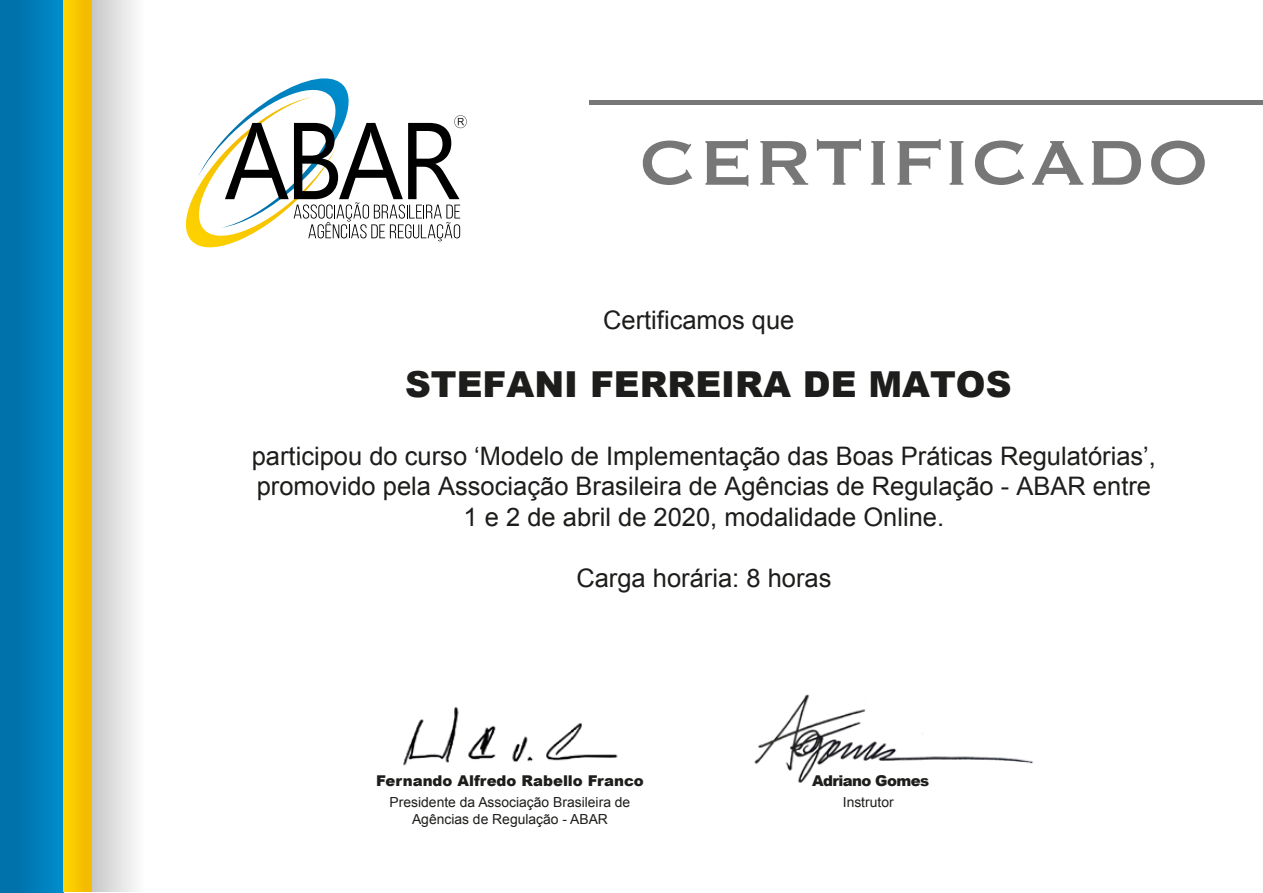
<style>
.page{position:relative;width:1263px;height:893px;background:#fff}
.page>*{position:absolute;margin:0;border:0;box-sizing:border-box;transform-origin:0 0}
.t1{font:83.1px "Copperplate";color:#777}
.t2{font:900 35.85px "Arial";color:#1d1d1b}
.t3{font:25.5px/30.6px "Arial";color:#1d1d1b;text-align:center}
.t4{font:900 14.85px "Arial";color:#1d1d1b}
.t5{font:900 14.85px "Arial";letter-spacing:-.04em;color:#1e1e1c}
.t6{font:13.95px/16.6px "Arial";color:#1d1d1b;text-align:center}
.t7{font:13.95px "Arial";color:#1e1e1c}
</style>
<div class="page">
<img style="left:754px;top:694px;width:279px;height:89px">
<img style="left:403px;top:707px;width:215px;height:59px">
<div style="left:0;top:0;width:64px;height:892px;background:linear-gradient(to right,#006ca3,#008ccb)"></div>
<div style="left:91px;top:0;width:73px;height:891px;background:linear-gradient(to right,#cacaca,#fff)"></div>
<div style="left:64px;top:0;width:28px;height:891px;background:linear-gradient(to right,#ffd500,#f1b800)"></div>
<div style="left:590px;top:100px;width:673px;height:5px;background:#777"></div>
<svg style="left:185px;top:78px;width:282px;height:170px"></svg>
<h1 class="t1" style="left:638px;top:108px;width:573px">CERTIFICADO</h1>
<p class="t3" style="left:603px;top:305px;width:193px">Certificamos que</p>
<h2 class="t2" style="left:405px;top:358px;width:608px">STEFANI FERREIRA DE MATOS</h2>
<p class="t3" style="left:252px;top:441px;width:906px">participou do curso ‘Modelo de Implementação das Boas Práticas Regulatórias’, promovido pela Associação Brasileira de Agências de Regulação - ABAR entre<br>1 e 2 de abril de 2020, modalidade Online.</p>
<p class="t3" style="left:576px;top:563px;width:257px">Carga horária: 8 horas</p>
<p class="t4" style="left:376px;top:770px;width:269px">Fernando Alfredo Rabello Franco</p>
<p class="t6" style="left:390px;top:794px;width:242px">Presidente da Associação Brasileira de<br>Agências de Regulação - ABAR</p>
<p class="t5" style="left:812px;top:770px;width:118px">Adriano Gomes</p>
<p class="t7" style="left:843px;top:793px;width:52px">Instrutor</p>
</div>
